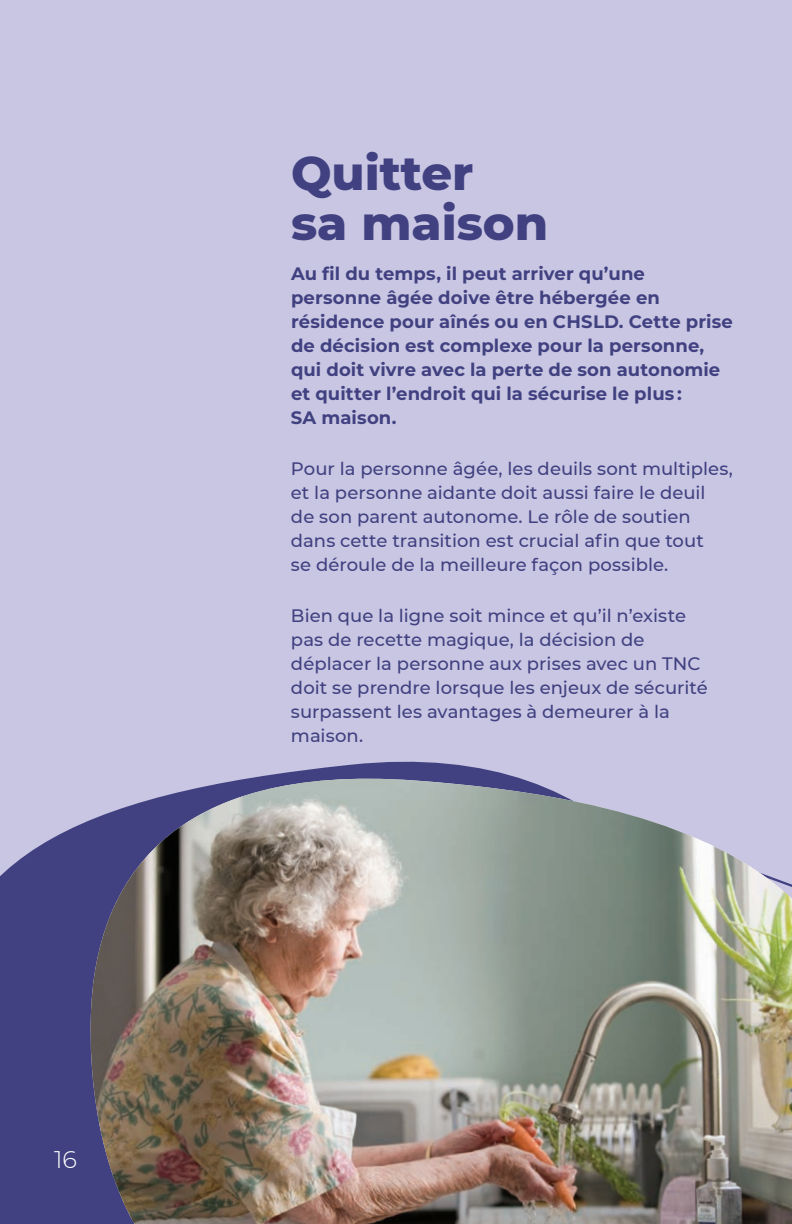
<style>
.page{position:relative;width:792px;height:1224px;background:#c8c6e2}
.page>*{position:absolute;margin:0;border:0;box-sizing:border-box;transform-origin:0 0}
.AFDT_H1{font:800 48px/50px "Montserrat";color:#414181}
.t1{font:300 24px "Montserrat";color:#fff}
.TEXTE_COURANT{font:500 18px/24px "Montserrat";color:#414181}
.TEXTE_COURANT-2{font:700 18px/24px "Montserrat";letter-spacing:.005em;color:#414181}
</style>
<div class="page">
<svg style="left:0;top:761px;width:438px;height:463px;fill:#414181"></svg>
<svg style="left:86px;top:763px;width:436px;height:461px"></svg>
<img style="left:89px;top:779px;width:703px;height:445px">
<h2 class="t1" style="left:54px;top:1143px;width:24px">16</h2>
<p class="AFDT_H1" style="left:291px;top:146px;width:259px">Quitter<br>sa maison</p>
<p class="TEXTE_COURANT-2" style="left:291px;top:261px;width:443px">Au fil du temps, il peut arriver qu’une personne âgée doive être hébergée en résidence pour aînés ou en CHSLD. Cette prise de décision est complexe pour la personne, qui doit vivre avec la perte de son autonomie et quitter l’endroit qui la sécurise le plus :<br>SA maison.</p>
<p class="TEXTE_COURANT" style="left:291px;top:456px;width:444px">Pour la personne âgée, les deuils sont multiples, et la personne aidante doit aussi faire le deuil de son parent autonome. Le rôle de soutien dans cette transition est crucial afin que tout<br>se déroule de la meilleure façon possible.</p>
<p class="TEXTE_COURANT" style="left:291px;top:603px;width:418px">Bien que la ligne soit mince et qu’il n’existe pas de recette magique, la décision de déplacer la personne aux prises avec un TNC doit se prendre lorsque les enjeux de sécurité surpassent les avantages à demeurer à la maison.</p>
</div>
